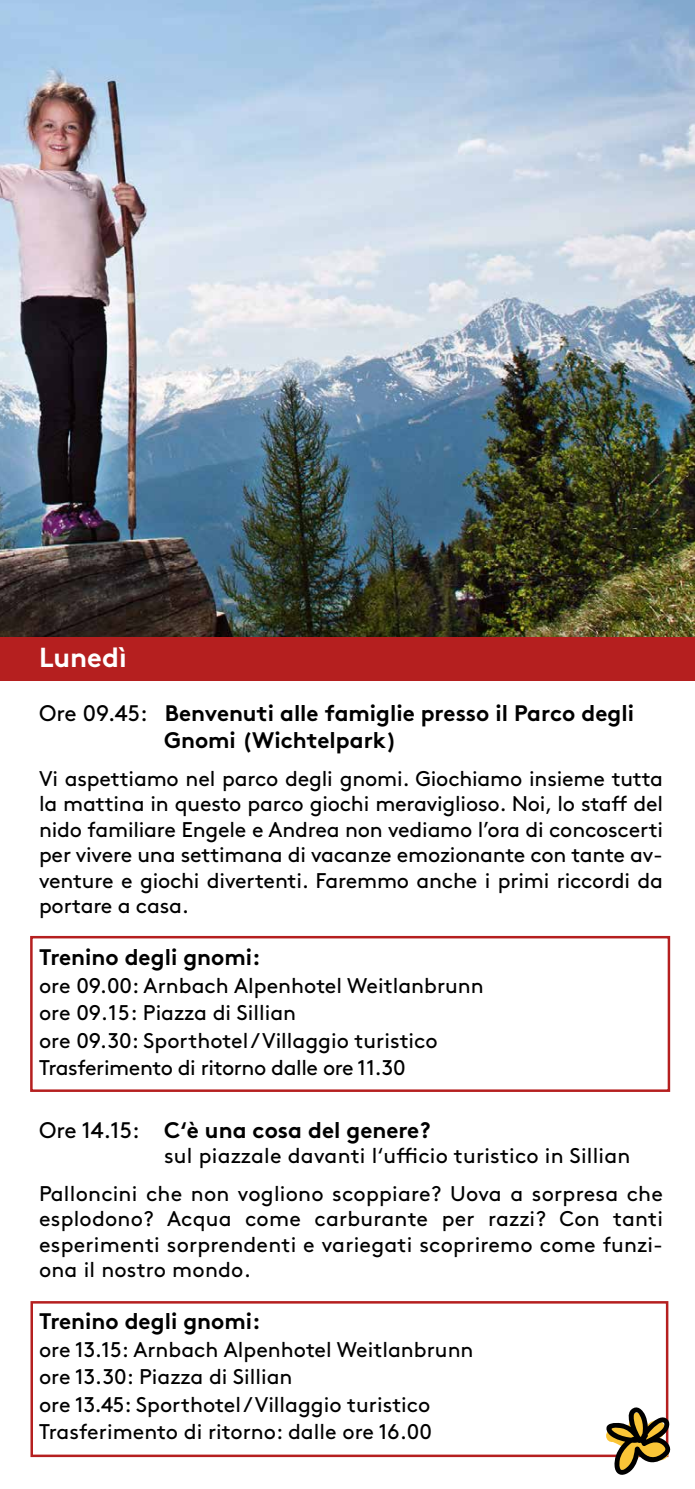
<style>
.page{position:relative;width:695px;height:1489px;background:#fff}
.page>*{position:absolute;margin:0;border:0;box-sizing:border-box;transform-origin:0 0}
.t1{font:700 27.5px "Brown";color:#fff}
.t2{font:700 22.5px/27px "Brown";color:#000}
.t3{font:21.25px/25.5px "Brown";color:#000}
.s1{font-weight:400}
</style>
<div class="page">
<div style="left:30px;top:1300px;width:638px;height:156px;background:#fff;border:2px solid #b51f1f"></div>
<div style="left:0;top:633px;width:694px;height:47px;background:#b51f1f"></div>
<div style="left:30px;top:935px;width:640px;height:156px;background:#fff;border:2px solid #b51f1f"></div>
<img style="left:0;top:0;width:694px;height:636px">
<svg style="left:604px;top:1403px;width:67px;height:72px"></svg>
<p class="t1" style="left:39px;top:634px;width:89px">Lunedì</p>
<p class="t2" style="left:164px;top:697px;width:471px;text-indent:-125px"><span class="s1">Ore 09.45:</span> Benvenuti alle famiglie presso il Parco degli<br>Gnomi (Wichtelpark)</p>
<p class="t3" style="left:39px;top:764px;width:625px;text-align:justify">Vi aspettiamo nel parco degli gnomi. Giochiamo insieme tutta la mattina in questo parco giochi meraviglioso. Noi, lo staff del nido familiare Engele e Andrea non vediamo l’ora di concoscerti per vivere una settimana di vacanze emozionante con tante av&shy;venture e giochi divertenti. Faremmo anche i primi riccordi da portare a casa.</p>
<p class="t2" style="left:39px;top:941px;width:223px">Trenino degli gnomi:</p>
<p class="t3" style="left:39px;top:970px;width:446px;line-height:27.5px">ore 09.00: Arnbach Alpenhotel Weitlanbrunn ore 09.15: Piazza di Sillian<br>ore 09.30: Sporthotel / Villaggio turistico Trasferimento di ritorno dalle ore 11.30</p>
<p class="t2" style="left:39px;top:1113px;width:393px"><span class="s1">Ore 14.15:</span> C‘è una cosa del genere?</p>
<p class="t3" style="left:39px;top:1134px;width:625px;line-height:38px;text-indent:125px">sul piazzale davanti l‘ufficio turistico in Sillian<br>Palloncini che non vogliono scoppiare? Uova a sorpresa che</p>
<p class="t3" style="left:39px;top:1204px;width:625px;text-align:justify">esplodono? Acqua come carburante per razzi? Con tanti esperimenti sorprendenti e variegati scopriremo come funzi&shy;ona il nostro mondo.</p>
<p class="t2" style="left:39px;top:1305px;width:223px">Trenino degli gnomi:</p>
<p class="t3" style="left:39px;top:1333px;width:436px;line-height:27.5px">ore 13.15: Arnbach Alpenhotel Weitlanbrunn ore 13.30: Piazza di Sillian<br>ore 13.45: Sporthotel / Villaggio turistico Trasferimento di ritorno: dalle ore 16.00</p>
</div>
